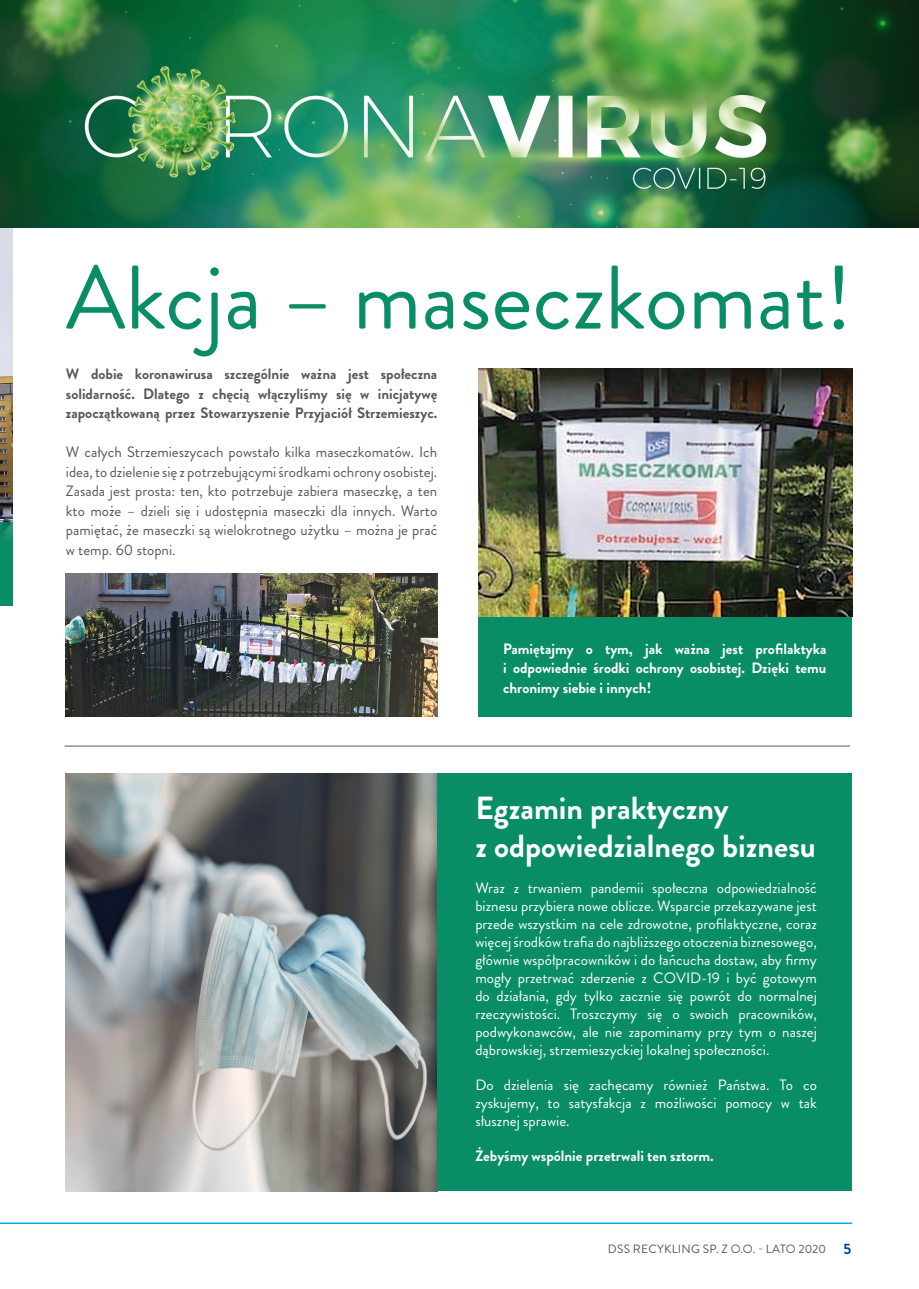
<style>
.page{position:relative;width:919px;height:1289px;background:#fff}
.page>*{position:absolute;margin:0;border:0;box-sizing:border-box;transform-origin:0 0}
.t1{font:90px "Brandon Grotesque";color:#088d66}
.t2{font:700 31.95px/38.4px "Brandon Grotesque";color:#fff}
.t3{font:15px/18px "Brandon Grotesque";color:#fff;text-align:justify}
.t4{font:15px/19.5px "Brandon Grotesque";color:#58585a;text-align:justify}
.t5{font:700 15px/19.5px "Brandon Grotesque";color:#58585a;text-align:justify}
.t6{font:700 15px/19.5px "Brandon Grotesque";color:#fff;text-align:justify}
.t7{font:12px "Brandon Grotesque";letter-spacing:.02em;color:#58585a}
.s1{font-weight:700;font-size:15px;color:#004494}
</style>
<div class="page">
<img style="left:66px;top:773px;width:371px;height:418px">
<div style="left:437px;top:773px;width:415px;height:418px;background:#088d66"></div>
<img style="left:0;top:227px;width:13px;height:295px">
<img style="left:0;top:0;width:918px;height:227px">
<div style="left:478px;top:574px;width:374px;height:142px;background:#088d66"></div>
<div style="left:0;top:522px;width:13px;height:83px;background:#088d66"></div>
<img style="left:66px;top:574px;width:371px;height:142px">
<img style="left:478px;top:369px;width:374px;height:248px">
<hr style="left:65px;top:745px;width:784px;height:1px;background:#58585a">
<hr style="left:0;top:1222px;width:852px;height:1px;background:#00b1e6">
<h1 class="t1" style="left:66px;top:236px;width:787px">Akcja – maseczkomat!</h1>
<p class="t5" style="left:66px;top:364px;width:373px">W dobie koronawirusa szczególnie ważna jest społeczna solidarność. Dlatego z chęcią włączyliśmy się w inicjatywę zapoczątkowaną przez Stowarzyszenie Przyjaciół Strzemieszyc.</p>
<p class="t4" style="left:66px;top:442px;width:373px">W całych Strzemieszycach powstało kilka maseczkomatów. Ich idea, to dzielenie się z potrzebującymi środkami ochrony osobistej.<br>Zasada jest prosta: ten, kto potrzebuje zabiera maseczkę, a ten kto może – dzieli się i udostępnia maseczki dla innych. Warto pamiętać, że maseczki są wielokrotnego użytku – można je prać w temp. 60 stopni.</p>
<p class="t6" style="left:503px;top:639px;width:325px">Pamiętajmy o tym, jak ważna jest profilaktyka i odpowiednie środki ochrony osobistej. Dzięki temu chronimy siebie i innych!</p>
<h2 class="t2" style="left:475px;top:789px;width:342px">Egzamin praktyczny<br>z odpowiedzialnego biznesu</h2>
<p class="t3" style="left:475px;top:878px;width:343px">Wraz z trwaniem pandemii społeczna odpowiedzialność biznesu przybiera nowe oblicze. Wsparcie przekazywane jest przede wszystkim na cele zdrowotne, profilaktyczne, coraz więcej środków trafia do najbliższego otoczenia biznesowego, głównie współpracowników i do łańcucha dostaw, aby firmy mogły przetrwać zderzenie z COVID-19 i być gotowym do działania, gdy tylko zacznie się powrót do normalnej rzeczywistości. Troszczymy się o swoich pracowników, podwykonawców, ale nie zapominamy przy tym o naszej dąbrowskiej, strzemieszyckiej lokalnej społeczności.</p>
<p class="t3" style="left:475px;top:1075px;width:343px">Do dzielenia się zachęcamy również Państwa. To co zyskujemy, to satysfakcja z możliwości pomocy w tak słusznej sprawie.</p>
<p class="t6" style="left:475px;top:1145px;width:240px">Żebyśmy wspólnie przetrwali ten sztorm.</p>
<p class="t7" style="left:607px;top:1240px;width:245px">DSS RECYKLING SP. Z O.O. - LATO 2020 <span class="s1">5</span></p>
</div>
